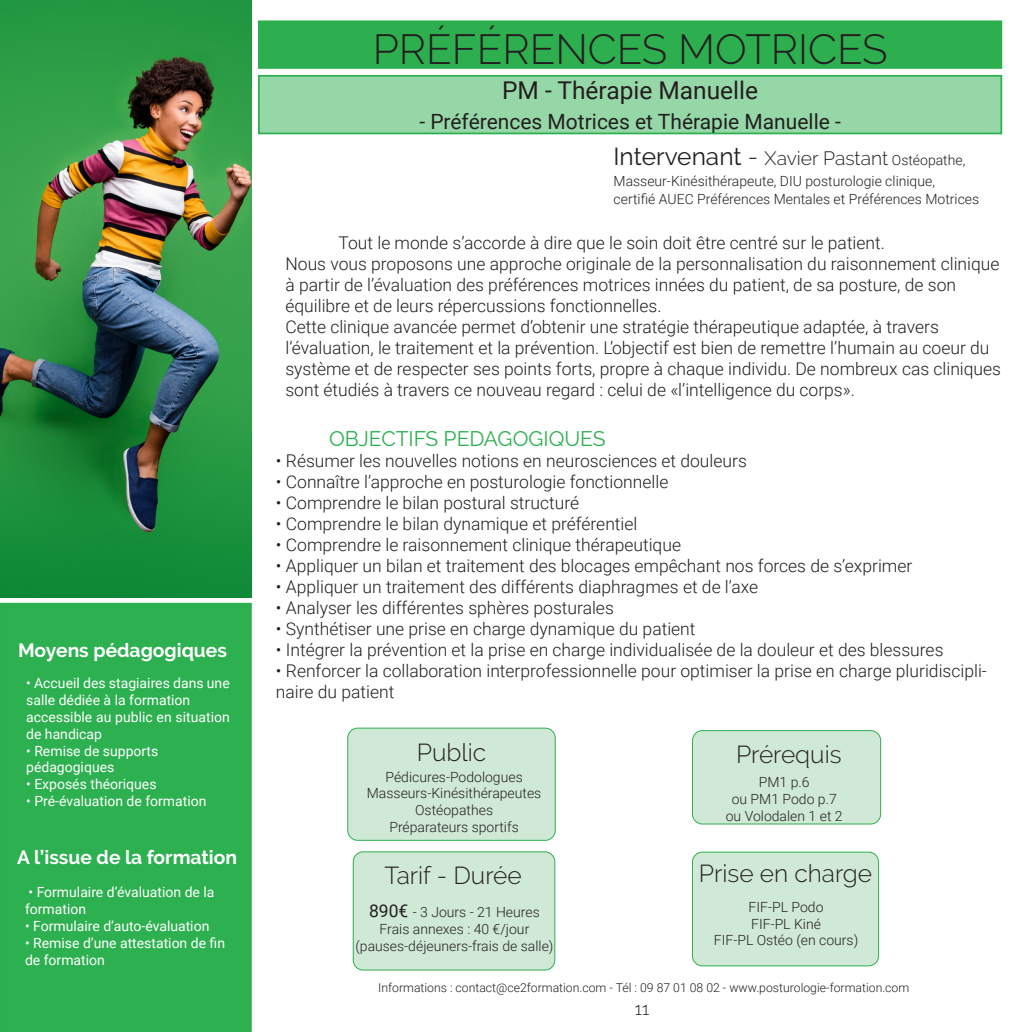
<style>
.page{position:relative;width:1032px;height:1032px;background:#fff}
.page>*{position:absolute;margin:0;border:0;box-sizing:border-box;transform-origin:0 0}
.t1{font:300 42px "Raleway";color:#231f20}
.t2{font:300 24.5px "Raleway";color:#231f20}
.t3{font:24.5px "Roboto";color:#231f20}
.t4{font:21px "Roboto";color:#231f20}
.t5{font:21px "Raleway";color:#2db050}
.t6{font:700 19.25px "Raleway";color:#fff}
.t7{font:300 19.25px "Raleway";color:#231f20}
.t8{font:300 17.5px/21px "Roboto";color:#231f20}
.t9{font:300 17.5px "Raleway";color:#231f20}
.t10{font:300 14px/16.8px "Roboto";color:#231f20;text-align:center}
.t11{font:14px/16.8px "Roboto";color:#fff}
.t12{font:300 12.25px "Roboto";color:#231f20}
.s1{font-weight:400;font-size:24.5px}
.s2{font-size:24.5px}
.s3{font-family:"Roboto";font-size:14px}
.s4{font-weight:400;font-size:17.5px}
</style>
<div class="page">
<div style="left:259px;top:21px;width:742px;height:47px;background:#2eaf4f"></div>
<div style="left:258px;top:20px;width:744px;height:49px;border:2px solid #2eaf4f"></div>
<img style="left:0;top:0;width:252px;height:598px">
<div style="left:0;top:603px;width:252px;height:429px;background:#2db050"></div>
<div style="left:259px;top:76px;width:742px;height:57px;background:#96d7a7"></div>
<div style="left:258px;top:75px;width:744px;height:59px;border:2px solid #2eaf4f"></div>
<div style="left:353px;top:852px;width:202px;height:118px;background:#d0e9d6;border-radius:10px"></div>
<div style="left:353px;top:851px;width:202px;height:119px;border:1px solid #2eaf4f;border-radius:10px"></div>
<div style="left:692px;top:730px;width:188px;height:94px;background:#d0e9d6;border-radius:10px"></div>
<div style="left:692px;top:730px;width:189px;height:94px;border:1px solid #2eaf4f;border-radius:10px"></div>
<div style="left:348px;top:728px;width:207px;height:112px;background:#d0e9d6;border-radius:10px"></div>
<div style="left:347px;top:728px;width:209px;height:113px;border:1px solid #2eaf4f;border-radius:10px"></div>
<div style="left:692px;top:852px;width:186px;height:114px;background:#d0e9d6;border-radius:10px"></div>
<div style="left:692px;top:852px;width:187px;height:114px;border:1px solid #2eaf4f;border-radius:10px"></div>
<p class="t6" style="left:18px;top:639px;width:210px">Moyens pédagogiques</p>
<p class="t11" style="left:26px;top:674px;width:205px">• Accueil des stagiaires dans une salle dédiée à la formation</p>
<p class="t11" style="left:26px;top:708px;width:205px">accessible au public en situation de handicap</p>
<p class="t11" style="left:26px;top:742px;width:134px">• Remise de supports</p>
<p class="t11" style="left:26px;top:758px;width:90px">pédagogiques</p>
<p class="t11" style="left:26px;top:775px;width:132px">• Exposés théoriques</p>
<p class="t11" style="left:26px;top:792px;width:182px">• Pré-évaluation de formation</p>
<p class="t6" style="left:17px;top:846px;width:222px">A l’issue de la formation</p>
<p class="t11" style="left:25px;top:883px;width:191px">• Formulaire d’évaluation de la formation</p>
<p class="t11" style="left:25px;top:917px;width:186px">• Formulaire d’auto-évaluation</p>
<p class="t11" style="left:25px;top:934px;width:202px">• Remise d’une attestation de fin de formation</p>
<p class="t1" style="left:373px;top:25px;width:516px">PRÉFÉRENCES MOTRICES</p>
<p class="t3" style="left:502px;top:73px;width:257px">PM - Thérapie Manuelle</p>
<p class="t4" style="left:419px;top:106px;width:423px">- Préférences Motrices et Thérapie Manuelle -</p>
<p class="t7" style="left:613px;top:147px;width:353px"><span class="s1">Intervenant</span> <span class="s2">-</span> Xavier Pastant <span class="s3">Ostéopathe,</span></p>
<p class="t10" style="left:613px;top:172px;width:323px">Masseur-Kinésithérapeute, DIU posturologie clinique,</p>
<p class="t10" style="left:613px;top:190px;width:367px">certifié AUEC Préférences Mentales et Préférences Motrices</p>
<p class="t8" style="left:338px;top:232px;width:548px">Tout le monde s’accorde à dire que le soin doit être centré sur le patient.</p>
<p class="t8" style="left:285px;top:253px;width:715px">Nous vous proposons une approche originale de la personnalisation du raisonnement clinique à partir de l’évaluation des préférences motrices innées du patient, de sa posture, de son équilibre et de leurs répercussions fonctionnelles.</p>
<p class="t8" style="left:285px;top:316px;width:717px">Cette clinique avancée permet d’obtenir une stratégie thérapeutique adaptée, à travers l’évaluation, le traitement et la prévention. L’objectif est bien de remettre l’humain au coeur du système et de respecter ses points forts, propre à chaque individu. De nombreux cas cliniques sont étudiés à travers ce nouveau regard : celui de «l’intelligence du corps».</p>
<p class="t5" style="left:329px;top:426px;width:278px">OBJECTIFS PEDAGOGIQUES</p>
<p class="t8" style="left:276px;top:449px;width:472px">• Résumer les nouvelles notions en neurosciences et douleurs</p>
<p class="t8" style="left:276px;top:470px;width:394px">• Connaître l’approche en posturologie fonctionnelle</p>
<p class="t8" style="left:276px;top:491px;width:305px">• Comprendre le bilan postural structuré</p>
<p class="t8" style="left:276px;top:512px;width:363px">• Comprendre le bilan dynamique et préférentiel</p>
<p class="t8" style="left:276px;top:533px;width:407px">• Comprendre le raisonnement clinique thérapeutique</p>
<p class="t8" style="left:276px;top:554px;width:638px">• Appliquer un bilan et traitement des blocages empêchant nos forces de s’exprimer</p>
<p class="t8" style="left:276px;top:575px;width:484px">• Appliquer un traitement des différents diaphragmes et de l’axe</p>
<p class="t8" style="left:276px;top:596px;width:339px">• Analyser les différentes sphères posturales</p>
<p class="t8" style="left:276px;top:617px;width:421px">• Synthétiser une prise en charge dynamique du patient</p>
<p class="t8" style="left:276px;top:638px;width:669px">• Intégrer la prévention et la prise en charge individualisée de la douleur et des blessures</p>
<p class="t8" style="left:276px;top:659px;width:712px">• Renforcer la collaboration interprofessionnelle pour optimiser la prise en charge pluridiscipli&shy;naire du patient</p>
<p class="t2" style="left:417px;top:738px;width:71px">Public</p>
<p class="t10" style="left:385px;top:768px;width:139px">Pédicures-Podologues</p>
<p class="t10" style="left:367px;top:784px;width:176px">Masseurs-Kinésithérapeutes</p>
<p class="t10" style="left:415px;top:801px;width:79px">Ostéopathes</p>
<p class="t10" style="left:389px;top:818px;width:131px">Préparateurs sportifs</p>
<p class="t2" style="left:384px;top:861px;width:139px">Tarif - Durée</p>
<p class="t10" style="left:369px;top:903px;width:172px"><span class="s4">890€</span> - 3 Jours - 21 Heures</p>
<p class="t10" style="left:355px;top:920px;width:199px">Frais annexes : 40 €/jour (pauses-déjeuners-frais de salle)</p>
<p class="t2" style="left:736px;top:740px;width:107px">Prérequis</p>
<p class="t10" style="left:759px;top:773px;width:52px">PM1 p.6</p>
<p class="t10" style="left:732px;top:790px;width:107px">ou PM1 Podo p.7</p>
<p class="t10" style="left:726px;top:806px;width:118px">ou Volodalen 1 et 2</p>
<p class="t2" style="left:699px;top:859px;width:175px">Prise en charge</p>
<p class="t10" style="left:748px;top:898px;width:76px">FIF-PL Podo</p>
<p class="t10" style="left:751px;top:915px;width:71px">FIF-PL Kiné</p>
<p class="t10" style="left:714px;top:931px;width:146px">FIF-PL Ostéo (en cours)</p>
<p class="t12" style="left:378px;top:978px;width:533px">Informations : contact@ce2formation.com - Tél : 09 87 01 08 02 - www.posturologie-formation.com</p>
<p class="t9" style="left:635px;top:998px;width:16px">11</p>
</div>
